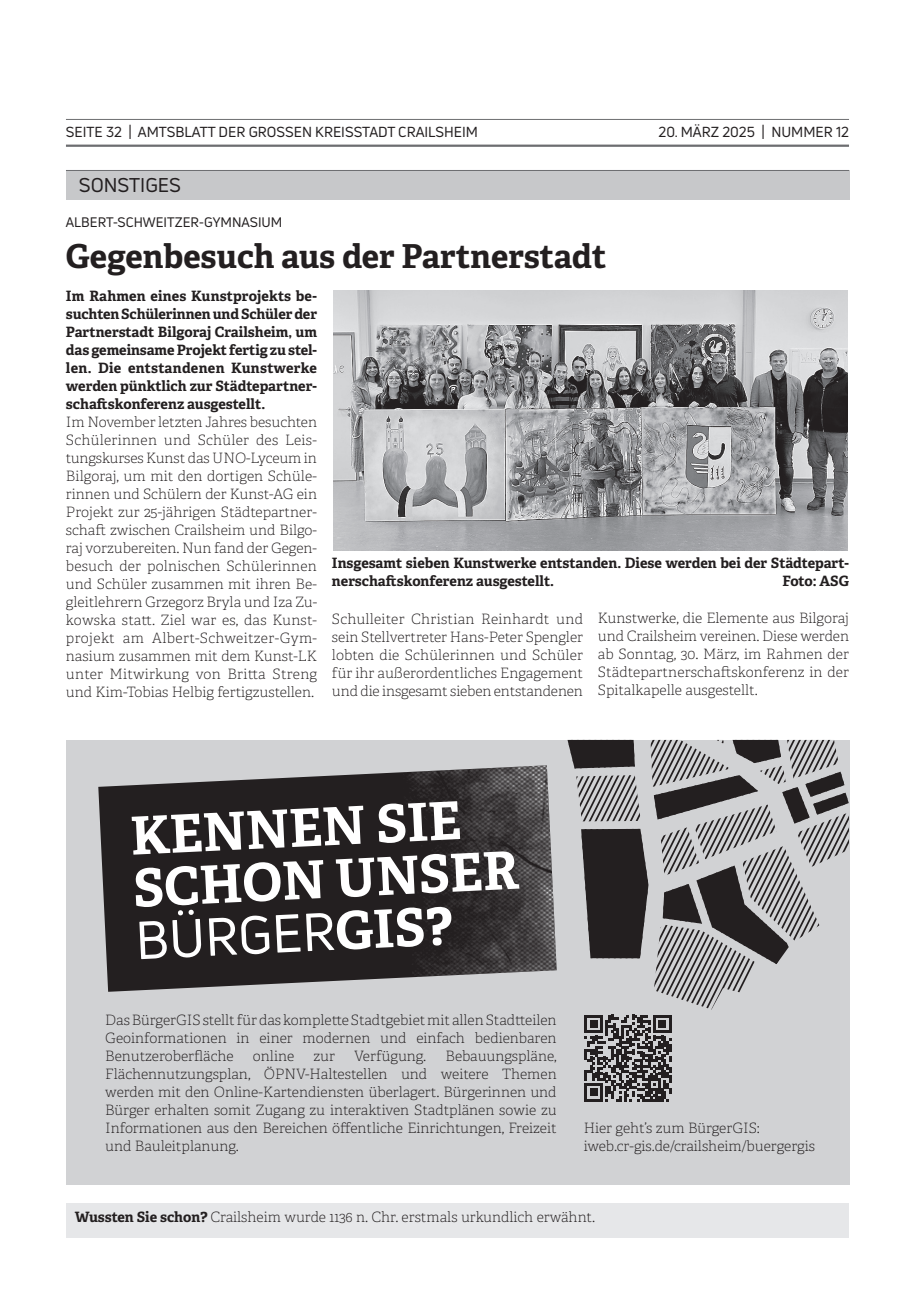
<style>
.page{position:relative;width:915px;height:1297px;background:#fff}
.page>*{position:absolute;margin:0;border:0;box-sizing:border-box;transform-origin:0 0}
.t1{font:700 52.35px/52.5px "Adelle";color:#fff}
.t2{font:52.35px "Uni Neue";color:#fff}
.t3{font:700 33px "Adelle";letter-spacing:-.005em;color:#231f20}
.t4{font:19.5px "Uni Neue";color:#231f20}
.t5{font:100 14.25px/18px "Adelle";color:#231f20;text-align:justify}
.t6{font:700 14.25px/18px "Adelle";color:#231f20;text-align:justify}
.t7{font:14.25px "Uni Neue";color:#231f20}
.t8{font:13.5px "Uni Neue";color:#231f20}
.s1{font-family:"Adelle";font-weight:700}
.s2{font-weight:700}
</style>
<div class="page">
<hr style="left:66px;top:119px;width:782px;height:1px;background:#6c6d70">
<hr style="left:66px;top:145px;width:782px;height:2px;background:#6c6d70">
<div style="left:66px;top:170px;width:782px;height:30px;background:#c7c8ca"></div>
<hr style="left:66px;top:170px;width:782px;height:1px;background:#6c6d70">
<img style="left:333px;top:291px;width:514px;height:259px">
<div style="left:66px;top:740px;width:782px;height:445px;background:#d1d2d4"></div>
<svg style="left:567px;top:740px;width:281px;height:269px"></svg>
<svg style="left:98px;top:772px;width:317px;height:220px;background:#373335"></svg>
<img style="left:402px;top:765px;width:154px;height:212px">
<svg style="left:584px;top:1015px;width:87px;height:86px"></svg>
<div style="left:66px;top:1203px;width:782px;height:34px;background:#e6e7e9"></div>
<p class="t7" style="left:66px;top:123px;width:413px">SEITE 32 | AMTSBLATT DER GROSSEN KREISSTADT CRAILSHEIM</p>
<p class="t7" style="left:658px;top:123px;width:192px">20. MÄRZ 2025 | NUMMER 12</p>
<h3 class="t4" style="left:79px;top:173px;width:104px">SONSTIGES</h3>
<p class="t8" style="left:66px;top:214px;width:218px">ALBERT-SCHWEITZER-GYMNASIUM</p>
<h2 class="t3" style="left:66px;top:235px;width:542px">Gegenbesuch aus der Partnerstadt</h2>
<p class="t6" style="left:66px;top:287px;width:252px">Im Rahmen eines Kunstprojekts be&shy;suchten Schülerinnen und Schüler der Partnerstadt Bilgoraj Crailsheim, um das gemeinsame Projekt fertig zu stel&shy;len. Die entstandenen Kunstwerke werden pünktlich zur Städtepartner&shy;schaftskonferenz ausgestellt.</p>
<p class="t5" style="left:66px;top:414px;width:252px">Im November letzten Jahres besuchten Schülerinnen und Schüler des Leis&shy;tungskurses Kunst das UNO-Lyceum in Bilgoraj, um mit den dortigen Schüle&shy;rinnen und Schülern der Kunst-AG ein Projekt zur 25-jährigen Städtepartner&shy;schaft zwischen Crailsheim und Bilgo&shy;raj vorzubereiten. Nun fand der Gegen&shy;besuch der polnischen Schülerinnen und Schüler zusammen mit ihren Be&shy;gleitlehrern Grzegorz Bryla und Iza Zu&shy;kowska statt. Ziel war es, das Kunst&shy;projekt am Albert-Schweitzer-Gym&shy;nasium zusammen mit dem Kunst-LK unter Mitwirkung von Britta Streng und Kim-Tobias Helbig fertigzustellen.</p>
<p class="t6" style="left:332px;top:554px;width:518px">Insgesamt sieben Kunstwerke entstanden. Diese werden bei der Städtepart&shy;nerschaftskonferenz ausgestellt.</p>
<p class="t6" style="left:782px;top:572px;width:68px">Foto: ASG</p>
<p class="t5" style="left:332px;top:610px;width:252px">Schulleiter Christian Reinhardt und sein Stellvertreter Hans-Peter Spengler lobten die Schülerinnen und Schüler für ihr außerordentliches Engagement und die insgesamt sieben entstandenen</p>
<p class="t5" style="left:597px;top:609px;width:252px">Kunstwerke, die Elemente aus Bilgoraj und Crailsheim vereinen. Diese werden ab Sonntag, 30. März, im Rahmen der Städtepartnerschaftskonferenz in der Spitalkapelle ausgestellt.</p>
<h1 class="t1" style="left:129px;top:811px;width:387px;rotate:-3deg">KENNEN SIE<br>SCHON UNSER</h1>
<h1 class="t2" style="left:134px;top:908px;width:319px;rotate:-3deg">BÜRGER<span class="s1">GIS?</span></h1>
<p class="t5" style="left:105px;top:1011px;width:452px">Das BürgerGIS stellt für das komplette Stadtgebiet mit allen Stadtteilen Geoinformationen in einer modernen und einfach bedienbaren Benutzeroberfläche</p>
<p class="t5" style="left:253px;top:1047px;width:43px">online</p>
<p class="t5" style="left:313px;top:1047px;width:23px">zur</p>
<p class="t5" style="left:354px;top:1047px;width:73px">Verfügung.</p>
<p class="t5" style="left:105px;top:1047px;width:453px;text-indent:340px">Bebauungspläne, Flächennutzungsplan, ÖPNV-Haltestellen und weitere Themen werden mit den Online-Kartendiensten überlagert. Bürgerinnen und Bürger erhalten somit Zugang zu interaktiven Stadtplänen sowie zu Informationen aus den Bereichen öffentliche Einrichtungen, Freizeit und Bauleitplanung.</p>
<p class="t5" style="left:583px;top:1119px;width:233px">Hier geht’s zum BürgerGIS: iweb.cr-gis.de/crailsheim/buergergis</p>
<p class="t5" style="left:75px;top:1208px;width:521px"><span class="s2">Wussten Sie schon?</span> Crailsheim wurde 1136 n. Chr. erstmals urkundlich erwähnt.</p>
</div>
